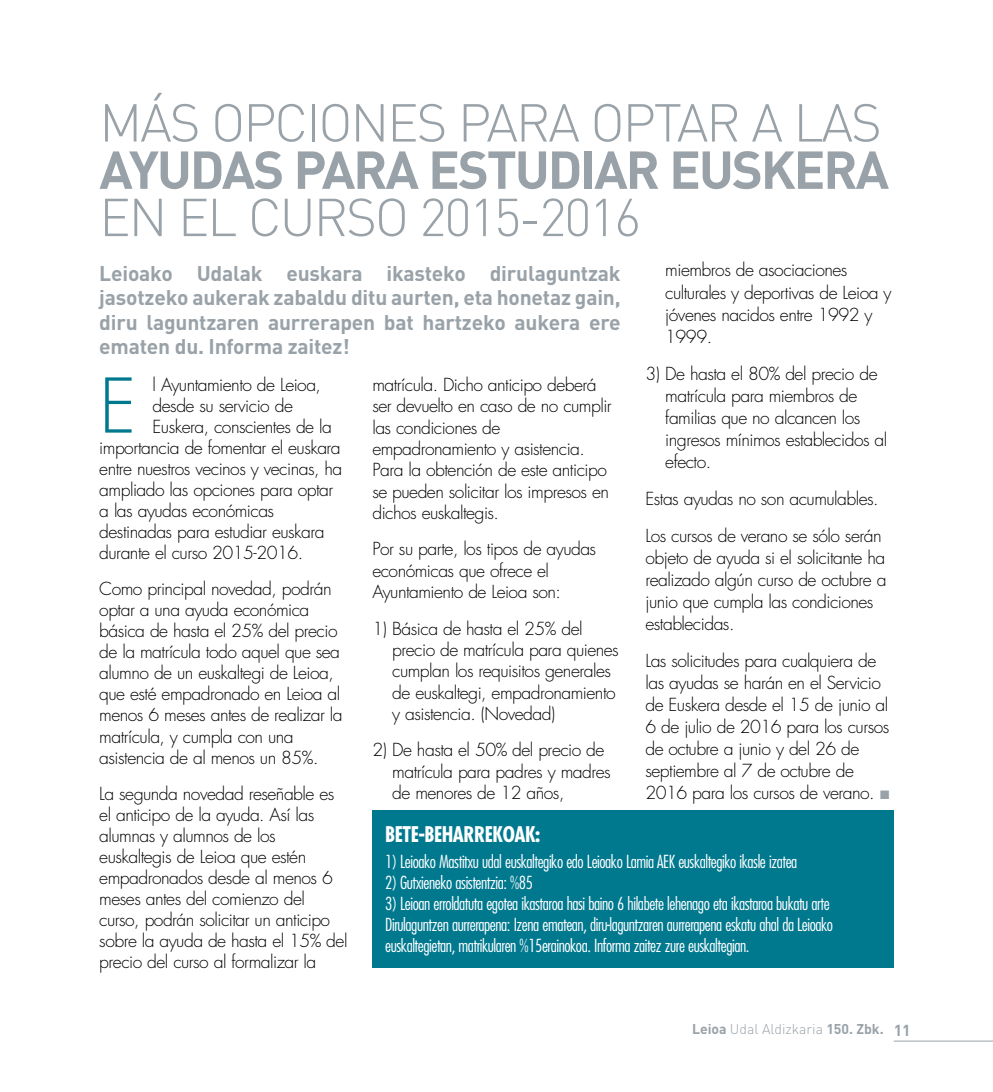
<style>
.page{position:relative;width:993px;height:1092px;background:#fff}
.page>*{position:absolute;margin:0;border:0;box-sizing:border-box;transform-origin:0 0}
.t1{font:300 73.15px "Futura";color:#00798f}
.t2{font:300 52.5px "DIN";letter-spacing:-.04em;color:#99a2a8}
.t3{font:700 52.5px "DIN";letter-spacing:-.04em;color:#99a2a8}
.t4{font:700 21px/24.5px "DIN";letter-spacing:-.01em;color:#99a2a8;text-align:justify}
.t5{font:700 condensed 21px "Futura";letter-spacing:-.025em;color:#fff}
.t6{font:300 17.5px/21px "Futura";letter-spacing:-.03em;color:#000}
.t7{font:300 condensed 17.5px/21px "Futura";letter-spacing:-.025em;color:#fff}
.t8{font:300 14px "DIN";color:#99a2a8}
.s1{color:#99a2a8}
.s2{font-weight:700}
.s3{font-weight:700;font-size:15.75px}
</style>
<div class="page">
<hr style="left:893px;top:1040px;width:99px;height:1px;background:#99a2a8">
<div style="left:372px;top:810px;width:521px;height:157px;background:#00798f"></div>
<h2 class="t2" style="left:99px;top:90px;width:389px">MÁS OPCIONES PARA</h2>
<h2 class="t2" style="left:590px;top:90px;width:61px">OPTAR</h2>
<h2 class="t2" style="left:751px;top:90px;width:70px">A LAS</h2>
<h2 class="t3" style="left:99px;top:135px;width:226px">ayudas para</h2>
<h2 class="t3" style="left:428px;top:135px;width:30px">estu</h2>
<h2 class="t3" style="left:547px;top:135px;width:154px">diar euskera</h2>
<h2 class="t2" style="left:99px;top:185px;width:543px">EN EL CURSO 2015-2016</h2>
<p class="t4" style="left:99px;top:260px;width:522px">Leioako Udalak euskara ikasteko dirulaguntzak jasotzeko aukerak zabaldu ditu aurten, eta honetaz gain, diru laguntzaren aurrerapen bat hartzeko aukera ere ematen du. Informa zaitez!</p>
<p class="t6" style="left:665px;top:259px;width:228px;line-height:22.1px">miembros de asociaciones culturales y deportivas de Leioa y jóvenes nacidos entre 1992 y<br>1999.</p>
<p class="t6" style="left:665px;top:363px;width:223px;line-height:22.1px;text-indent:-20px">3) De hasta el 80% del precio de matrícula para miembros de familias que no alcancen los ingresos mínimos establecidos al efecto.</p>
<p class="t6" style="left:645px;top:480px;width:237px;line-height:36.9px">Estas ayudas no son acumulables.<br>Los cursos de verano se sólo serán</p>
<p class="t6" style="left:645px;top:547px;width:242px;line-height:22.1px">objeto de ayuda si el solicitante ha realizado algún curso de octubre a junio que cumpla las condiciones establecidas.</p>
<p class="t6" style="left:645px;top:650px;width:245px;line-height:22.1px">Las solicitudes para cualquiera de las ayudas se harán en el Servicio de Euskera desde el 15 de junio al<br>6 de julio de 2016 para los cursos de octubre a junio y del 26 de septiembre al 7 de octubre de<br>2016 para los cursos de verano. <span class="s1">■</span></p>
<h1 class="t1" style="left:99px;top:361px;width:39px">E</h1>
<p class="t6" style="left:153px;top:374px;width:170px">l Ayuntamiento de Leioa,</p>
<p class="t6" style="left:372px;top:374px;width:241px">matrícula. Dicho anticipo deberá ser devuelto en caso de no cumplir las condiciones de empadronamiento y asistencia.<br>Para la obtención de este anticipo se pueden solicitar los impresos en dichos euskaltegis.</p>
<p class="t6" style="left:372px;top:539px;width:225px">Por su parte, los tipos de ayudas económicas que ofrece el<br>Ayuntamiento de Leioa son:</p>
<p class="t6" style="left:392px;top:618px;width:228px;text-indent:-20px">1) Básica de hasta el 25% del precio de matrícula para quienes cumplan los requisitos generales de euskaltegi, empadronamiento y asistencia. (Novedad)</p>
<p class="t6" style="left:392px;top:739px;width:220px;text-indent:-20px">2) De hasta el 50% del precio de matrícula para padres y madres de menores de 12 años,</p>
<p class="t6" style="left:153px;top:395px;width:142px">desde su servicio de</p>
<p class="t6" style="left:153px;top:416px;width:181px">Euskera, conscientes de la</p>
<p class="t6" style="left:99px;top:437px;width:243px">importancia de fomentar el euskara</p>
<p class="t6" style="left:99px;top:458px;width:244px">entre nuestros vecinos y vecinas, ha</p>
<p class="t6" style="left:99px;top:479px;width:235px">ampliado las opciones para optar</p>
<p class="t6" style="left:99px;top:500px;width:176px">a las ayudas económicas</p>
<p class="t6" style="left:99px;top:521px;width:227px">destinadas para estudiar euskara</p>
<p class="t6" style="left:99px;top:542px;width:205px">durante el curso 2015-2016.</p>
<p class="t6" style="left:99px;top:578px;width:245px">Como principal novedad, podrán optar a una ayuda económica básica de hasta el 25% del precio de la matrícula todo aquel que sea alumno de un euskaltegi de Leioa, que esté empadronado en Leioa al menos 6 meses antes de realizar la matrícula, y cumpla con una asistencia de al menos un 85%.</p>
<p class="t6" style="left:99px;top:783px;width:249px">La segunda novedad reseñable es el anticipo de la ayuda. Así las alumnas y alumnos de los euskaltegis de Leioa que estén empadronados desde al menos 6 meses antes del comienzo del curso, podrán solicitar un anticipo sobre la ayuda de hasta el 15% del precio del curso al formalizar la</p>
<p class="t5" style="left:385px;top:821px;width:50px">BETE-BEHA</p>
<p class="t5" style="left:463px;top:821px;width:33px">RREKOAK</p>
<p class="t5" style="left:535px;top:821px;width:7px">:</p>
<p class="t7" style="left:385px;top:850px;width:413px">1) Leioako Mastitxu udal euskaltegiko edo Leioako Lamia AEK euskaltegiko ikasle izatea</p>
<p class="t7" style="left:385px;top:871px;width:149px">2) Gutxieneko asistentzia: %85</p>
<p class="t7" style="left:385px;top:892px;width:449px">3) Leioan erroldatuta egotea ikastaroa hasi baino 6 hilabete lehenago eta ikastaroa bukatu arte<br>Dirulaguntzen aurrerapena: Izena ematean, diru-laguntzaren aurrerapena eskatu ahal da Leioako euskaltegietan, matrikularen %15erainokoa. Informa zaitez zure euskaltegian.</p>
<p class="t8" style="left:691px;top:1020px;width:220px"><span class="s2">Leioa</span> UDAL ALDIZKARIA <span class="s2">150. Zbk.</span> <span class="s3">11</span></p>
</div>
